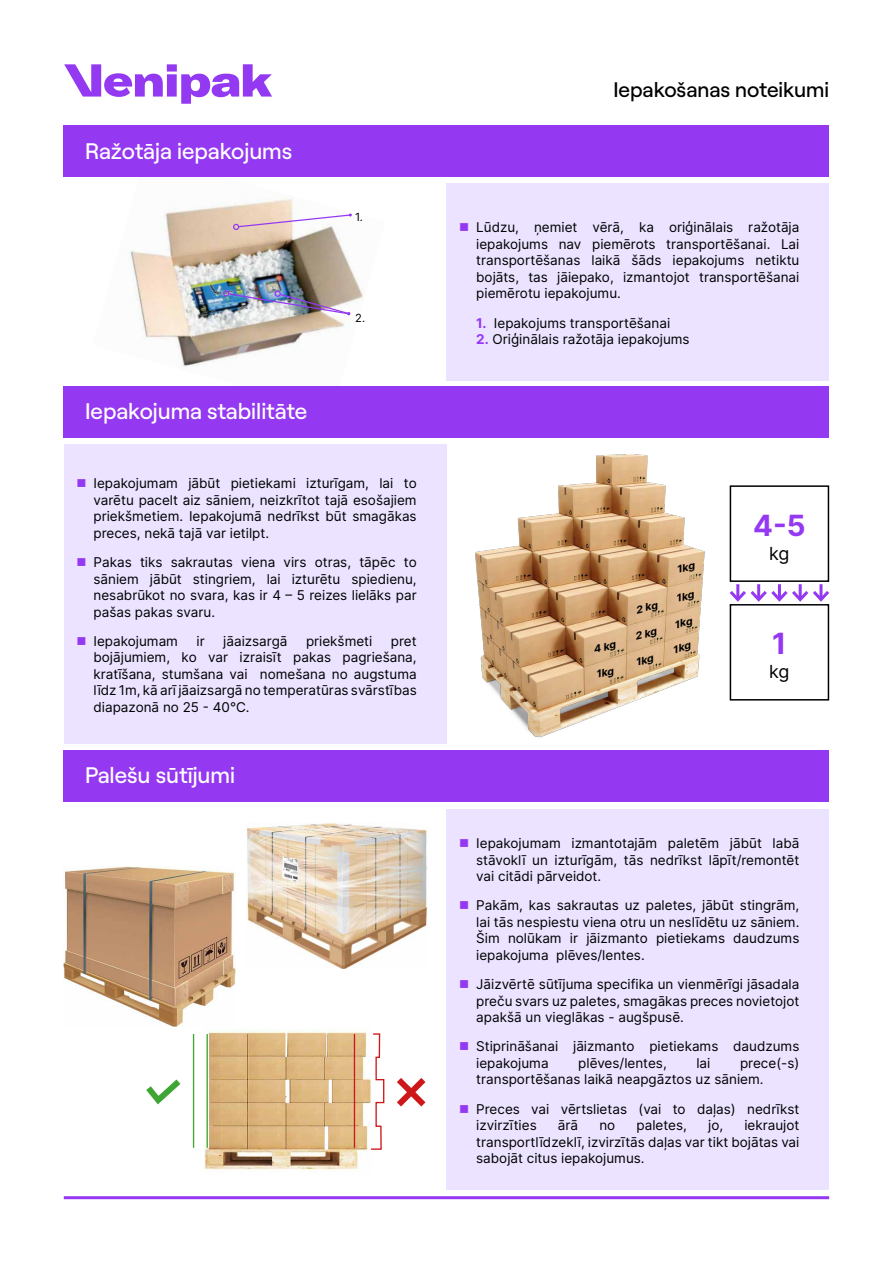
<style>
.page{position:relative;width:893px;height:1263px;background:#fff}
.page>*{position:absolute;margin:0;border:0;box-sizing:border-box;transform-origin:0 0}
.t1{font:700 29.25px "Inter";color:#9438f2}
.t2{font:500 22.5px "Roobert PRO";color:#fff}
.t3{font:500 21px "Roobert PRO";color:#000}
.t4{font:18px "Inter";color:#000}
.t5{font:13.5px/16.5px "Inter";color:#000;text-align:justify}
.t6{font:11.25px "Inter";color:#000}
.s1{font-weight:700;color:#9438f2}
</style>
<div class="page">
<svg style="left:64px;top:64px;width:208px;height:40px"></svg>
<img style="left:64px;top:866px;width:171px;height:160px">
<div style="left:64px;top:444px;width:382px;height:299px;background:#ebe3ff"></div>
<div style="left:446px;top:809px;width:383px;height:380px;background:#ebe3ff"></div>
<div style="left:446px;top:183px;width:383px;height:198px;background:#ebe3ff"></div>
<img style="left:130px;top:198px;width:233px;height:169px">
<svg style="left:233px;top:213px;width:119px;height:17px"></svg>
<div style="left:223px;top:290px;width:6px;height:7px;border:1px solid #9438f2;border-radius:50%"></div>
<img style="left:227px;top:291px;width:123px;height:24px">
<div style="left:730px;top:604px;width:99px;height:96px;border:2px solid #000"></div>
<div style="left:730px;top:485px;width:99px;height:97px;border:2px solid #000"></div>
<hr style="left:778px;top:584px;width:3px;height:15px;background:#9438f2">
<hr style="left:736px;top:584px;width:3px;height:15px;background:#9438f2">
<hr style="left:757px;top:584px;width:3px;height:15px;background:#9438f2">
<hr style="left:819px;top:584px;width:3px;height:15px;background:#9438f2">
<hr style="left:799px;top:584px;width:3px;height:15px;background:#9438f2">
<svg style="left:729px;top:588px;width:100px;height:14px"></svg>
<img style="left:475px;top:454px;width:230px;height:284px">
<div style="left:64px;top:126px;width:765px;height:51px;background:#9438f2"></div>
<div style="left:64px;top:386px;width:765px;height:51px;background:#9438f2"></div>
<div style="left:64px;top:750px;width:765px;height:51px;background:#9438f2"></div>
<img style="left:204px;top:1030px;width:166px;height:141px">
<svg style="left:370px;top:1033px;width:15px;height:117px"></svg>
<hr style="left:207px;top:1034px;width:1px;height:114px;background:#3fa535">
<hr style="left:193px;top:1034px;width:1px;height:114px;background:#3fa535">
<hr style="left:354px;top:1034px;width:1px;height:114px;background:#cd1719">
<svg style="left:146px;top:1079px;width:35px;height:26px"></svg>
<svg style="left:397px;top:1078px;width:29px;height:29px"></svg>
<img style="left:246px;top:822px;width:182px;height:147px">
<hr style="left:64px;top:1196px;width:765px;height:3px;background:#9438f2">
<svg style="left:676px;top:618px;width:16px;height:10px"></svg>
<svg style="left:636px;top:628px;width:20px;height:12px"></svg>
<svg style="left:597px;top:668px;width:17px;height:10px"></svg>
<svg style="left:677px;top:592px;width:17px;height:10px"></svg>
<svg style="left:637px;top:602px;width:20px;height:11px"></svg>
<svg style="left:595px;top:642px;width:21px;height:11px"></svg>
<svg style="left:678px;top:563px;width:16px;height:10px"></svg>
<svg style="left:674px;top:643px;width:16px;height:11px"></svg>
<svg style="left:637px;top:655px;width:16px;height:11px"></svg>
<h2 class="t2" style="left:85px;top:134px;width:209px">Ražotāja iepakojums</h2>
<h2 class="t2" style="left:85px;top:394px;width:224px">Iepakojuma stabilitāte</h2>
<p class="t6" style="left:355px;top:208px;width:9px">1.</p>
<p class="t6" style="left:355px;top:310px;width:11px">2.</p>
<p class="t5" style="left:94px;top:475px;width:325px">Iepakojumam jābūt pietiekami izturīgam, lai to varētu pacelt aiz sāniem, neizkrītot tajā esošajiem priekšmetiem. Iepakojumā nedrīkst būt smagākas preces, nekā tajā var ietilpt.</p>
<p class="t5" style="left:94px;top:554px;width:325px">Pakas tiks sakrautas viena virs otras, tāpēc to sāniem jābūt stingriem, lai izturētu spiedienu, nesabrūkot no svara, kas ir 4 – 5 reizes lielāks par pašas pakas svaru.</p>
<p class="t5" style="left:94px;top:632px;width:86px">Iepakojumam</p>
<p class="t5" style="left:197px;top:632px;width:10px">ir</p>
<p class="t5" style="left:223px;top:632px;width:66px">jāaizsargā</p>
<p class="t5" style="left:306px;top:632px;width:68px">priekšmeti</p>
<p class="t5" style="left:94px;top:632px;width:325px;text-indent:297px">pret bojājumiem, ko var izraisīt pakas pagriešana, kratīšana, stumšana vai nomešana no augstuma līdz 1m, kā arī jāaizsargā no temperatūras svārstības diapazonā no 25 - 40°C.</p>
<h2 class="t2" style="left:85px;top:758px;width:152px">Palešu sūtījumi</h2>
<h3 class="t3" style="left:613px;top:73px;width:217px">Iepakošanas noteikumi</h3>
<p class="t5" style="left:476px;top:219px;width:325px">Lūdzu, ņemiet vērā, ka oriģinālais ražotāja iepakojums nav piemērots transportēšanai. Lai transportēšanas laikā šāds iepakojums netiktu bojāts, tas jāiepako, izmantojot transportēšanai piemērotu iepakojumu.</p>
<p class="t5" style="left:476px;top:314px;width:196px"><span class="s1">1.</span> Iepakojums transportēšanai</p>
<p class="t5" style="left:476px;top:331px;width:215px"><span class="s1">2.</span> Oriģinālais ražotāja iepakojums</p>
<h1 class="t1" style="left:753px;top:504px;width:54px">4-5</h1>
<h3 class="t4" style="left:769px;top:540px;width:22px">kg</h3>
<h1 class="t1" style="left:772px;top:622px;width:16px">1</h1>
<h3 class="t4" style="left:769px;top:659px;width:22px">kg</h3>
<p class="t5" style="left:476px;top:835px;width:325px">Iepakojumam izmantotajām paletēm jābūt labā stāvoklī un izturīgām, tās nedrīkst lāpīt/remontēt vai citādi pārveidot.</p>
<p class="t5" style="left:476px;top:897px;width:325px">Pakām, kas sakrautas uz paletes, jābūt stingrām, lai tās nespiestu viena otru un neslīdētu uz sāniem.<br>Šim nolūkam ir jāizmanto pietiekams daudzums iepakojuma plēves/lentes.</p>
<p class="t5" style="left:476px;top:976px;width:325px">Jāizvērtē sūtījuma specifika un vienmērīgi jāsadala preču svars uz paletes, smagākas preces novietojot apakšā un vieglākas - augšpusē.</p>
<p class="t5" style="left:476px;top:1038px;width:325px">Stiprināšanai jāizmanto pietiekams daudzums iepakojuma</p>
<p class="t5" style="left:476px;top:1054px;width:325px;text-indent:264px">prece(-s) transportēšanas laikā neapgāztos uz sāniem.</p>
<p class="t5" style="left:476px;top:1100px;width:325px">Preces vai vērtslietas (vai to daļas) nedrīkst izvirzīties</p>
<p class="t5" style="left:578px;top:1054px;width:90px">plēves/lentes,</p>
<p class="t5" style="left:696px;top:1054px;width:16px">lai</p>
<p class="t5" style="left:476px;top:1117px;width:325px;text-indent:268px">iekraujot transportlīdzeklī, izvirzītās daļas var tikt bojātas vai sabojāt citus iepakojumus.</p>
<p class="t5" style="left:558px;top:1117px;width:22px">ārā</p>
<p class="t5" style="left:599px;top:1117px;width:17px">no</p>
<p class="t5" style="left:636px;top:1117px;width:52px">paletes,</p>
<p class="t5" style="left:708px;top:1117px;width:17px">jo,</p>
</div>
